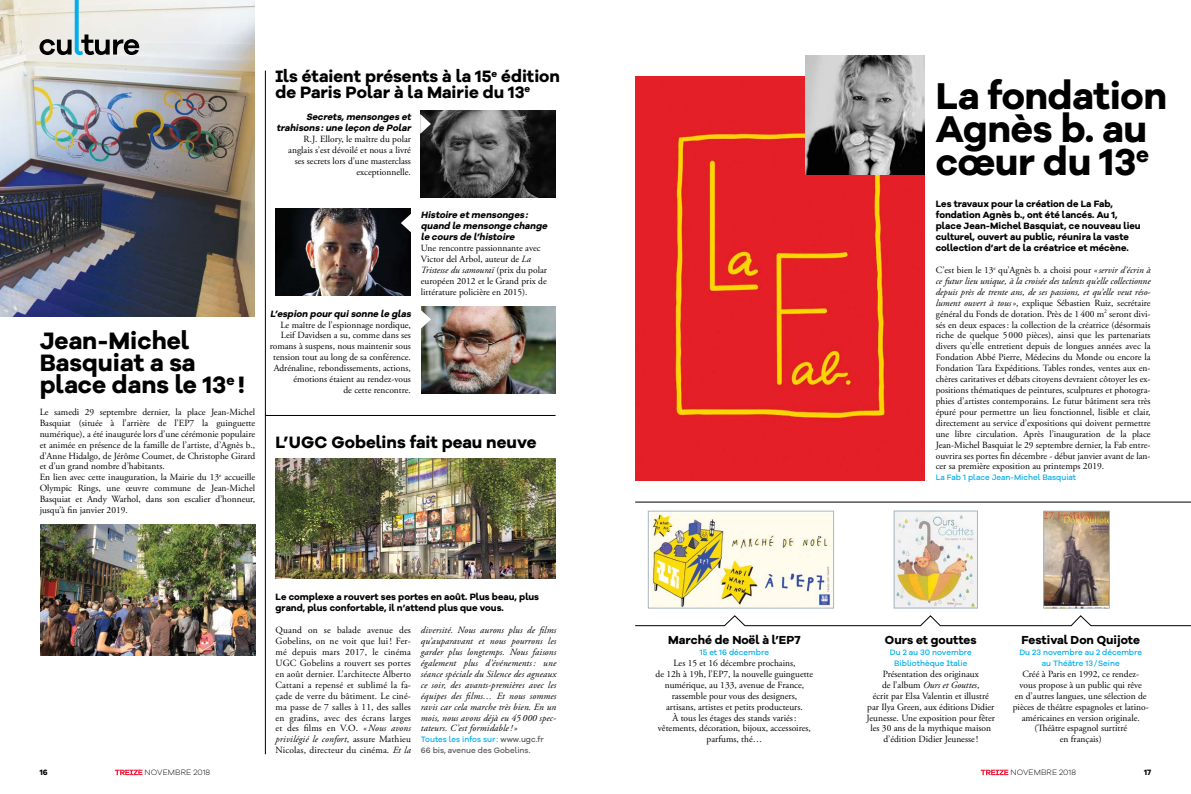
<style>
.page{position:relative;width:1191px;height:794px;background:#fff}
.page>*{position:absolute;margin:0;border:0;box-sizing:border-box;transform-origin:0 0}
.t1{font:700 38.5px/32.7px "Galano Grotesque Alt";letter-spacing:-.01em;color:#000}
.t2{font:700 24.5px/21.8px "Galano Grotesque Alt";color:#000}
.t3{font:700 17px/15.5px "Galano Grotesque Alt";color:#000}
.t4{font:700 12px "Galano Grotesque Alt";color:#000}
.t5{font:9.4px/10.9px "Adobe Garamond Pro";color:#000;text-align:center}
.t6{font:italic 9.4px/10.9px "Adobe Garamond Pro";letter-spacing:.015em;color:#000;text-align:justify}
.t7{font:700 9.4px/10.9px "Galano Grotesque Alt";color:#000}
.t8{font:italic 700 9.4px/10.9px "Galano Grotesque Alt";color:#000;text-align:right}
.t9{font:500 8.1px/10.9px "Galano Grotesque Alt";color:#00aeef;text-align:center}
.t10{font:500 8.1px/10.9px "Galano Grotesque Alt";color:#58595b}
.t11{font:300 8px "Galano Grotesque Alt";letter-spacing:.01em;color:#000}
.t12{font:700 8px "Galano Grotesque Alt";color:#000}
.s1{font-style:italic}
.s2{color:#00aeef}
</style>
<div class="page">
<svg style="left:115px;top:769px;width:27px;height:6px"></svg>
<svg style="left:980px;top:769px;width:28px;height:6px"></svg>
<img style="left:421px;top:110px;width:134px;height:87px">
<img style="left:0;top:0;width:255px;height:316px">
<hr style="left:265px;top:71px;width:1px;height:683px;background:#000">
<img style="left:275px;top:209px;width:136px;height:87px">
<img style="left:421px;top:306px;width:134px;height:87px">
<svg style="left:420px;top:114px;width:11px;height:20px"></svg>
<svg style="left:421px;top:309px;width:10px;height:20px"></svg>
<svg style="left:401px;top:213px;width:10px;height:20px"></svg>
<svg style="left:40px;top:0;width:99px;height:55px;background:#c2c8c5"></svg>
<img style="left:40px;top:524px;width:215px;height:131px">
<hr style="left:265px;top:415px;width:290px;height:1px;background:#000">
<img style="left:275px;top:458px;width:280px;height:120px">
<img style="left:635px;top:76px;width:290px;height:404px">
<img style="left:805px;top:55px;width:120px;height:120px">
<img style="left:896px;top:513px;width:79px;height:93px">
<div style="left:894px;top:511px;width:83px;height:97px;border:1px solid #a8b6bf"></div>
<img style="left:1045px;top:513px;width:62px;height:93px">
<div style="left:1043px;top:511px;width:66px;height:97px;border:1px solid #a8b6bf"></div>
<hr style="left:635px;top:502px;width:556px;height:1px;background:#000">
<svg style="left:635px;top:615px;width:556px;height:11px"></svg>
<img style="left:650px;top:513px;width:181px;height:93px">
<div style="left:648px;top:511px;width:185px;height:97px;border:1px solid #a8b6bf"></div>
<h2 class="t2" style="left:40px;top:329px;width:207px">Jean-Michel<br>Basquiat a sa place dans le 13<sup>e</sup> !</h2>
<p class="t5" style="left:40px;top:407px;width:217px;text-align:left">Le samedi 29 septembre dernier, la place Jean-Michel Basquiat (située à l’arrière de l’EP7 la guinguette numérique), a été inaugurée lors d’une cérémonie populaire et animée en présence de la famille de l’artiste, d’Agnès b., d’Anne Hidalgo, de Jérôme Coumet, de Christophe Girard et d’un grand nombre d’habitants.<br>En lien avec cette inauguration, la Mairie du 13<sup>e</sup> accueille Olympic Rings, une œuvre commune de Jean-Michel Basquiat et Andy Warhol, dans son escalier d’honneur, jusqu’à fin janvier 2019.</p>
<h3 class="t3" style="left:275px;top:68px;width:286px">Ils étaient présents à la 15<sup>e</sup> édition de Paris Polar à la Mairie du 13<sup>e</sup></h3>
<p class="t8" style="left:276px;top:111px;width:138px">Secrets,mensonges et trahisons:une leçon de Polar</p>
<p class="t5" style="left:288px;top:134px;width:124px;text-align:right">R.J. Ellory, le maître du polar anglais s’est dévoilé et nous a livré ses secrets lors d’une masterclass exceptionnelle.</p>
<p class="t8" style="left:270px;top:308px;width:144px">L’espion pour quisonne le glas</p>
<p class="t5" style="left:270px;top:319px;width:143px;text-align:right">Le maître de l’espionnage nordique, Leif Davidsen a su, comme dans ses romans à suspens, nous maintenir sous tension tout au long de sa conférence.<br>Adrénaline, rebondissements, actions, émotions étaient au rendez-vous<br>de cette rencontre.</p>
<p class="t8" style="left:421px;top:209px;width:130px;text-align:left">Histoire et mensonges: quand le mensonge change le cours de l’histoire</p>
<p class="t5" style="left:421px;top:243px;width:128px;text-align:left">Une rencontre passionnante avec<br>Victor del Arbol, auteur de <span class="s1">La<br>Tristesse du samouraï</span> (prix du polar européen 2012 et le Grand prix de littérature policière en 2015).</p>
<h3 class="t3" style="left:276px;top:433px;width:27px">l’ugc</h3>
<h3 class="t3" style="left:331px;top:433px;width:207px">gobelins fait peau neuve</h3>
<p class="t7" style="left:275px;top:591px;width:265px">Le complexe a rouvert ses portes en août. Plus beau, plus grand, plus confortable, il n’attend plus que vous.</p>
<p class="t5" style="left:275px;top:625px;width:137px;text-align:justify">Quand on se balade avenue des Gobelins, on ne voit que lui ! Fer&shy;mé depuis mars 2017, le cinéma UGC Gobelins a rouvert ses portes en août dernier. L’architecte Alberto Cattani a repensé et sublimé la fa&shy;çade de verre du bâtiment. Le ciné&shy;ma passe de 7 salles à 11, des salles en gradins, avec des écrans larges et des films en V.O. <span class="s1">« Nous avons privilégié le confort</span>, assure Mathieu Nicolas, directeur du cinéma. <span class="s1">Et la</span></p>
<p class="t6" style="left:421px;top:625px;width:137px">diversité. Nous aurons plus de films qu’auparavant et nous pourrons les garder plus longtemps. Nous faisons également plus d’événements : une séance spéciale du Silence des agneaux ce soir, des avants-premières avec les équipes des films… Et nous sommes ravis car cela marche très bien. En un mois, nous avons déjà eu 45 000 spec&shy;tateurs. C’est formidable! »</p>
<p class="t10" style="left:421px;top:734px;width:124px"><span class="s2">Toutes les infos sur :</span> www.ugc.fr<br>66 bis, avenue des Gobelins.</p>
<h1 class="t1" style="left:935px;top:79px;width:233px">La fondation<br>Agnès b. au cœur du 13<sup>e</sup></h1>
<p class="t7" style="left:935px;top:198px;width:206px">Les travaux pour la création de La Fab, fondation Agnès b., ont été lancés. Au 1, place Jean-Michel Basquiat, ce nouveau lieu culturel, ouvert au public, réunira la vaste collection d’art de la créatrice et mécène.</p>
<p class="t5" style="left:935px;top:265px;width:216px;text-align:justify">C’est bien le 13<sup>e</sup> qu’Agnès b. a choisi pour <span class="s1">« servir d’écrin à ce futur lieu unique, à la croisée des talents qu’elle collectionne depuis près de trente ans, de ses passions, et qu’elle veut réso&shy;lument ouvert à tous »</span>, explique Sébastien Ruiz, secrétaire général du Fonds de dotation. Près de 1400 m<sup>2</sup> seront divi&shy;sés en deux espaces: la collection de la créatrice (désormais riche de quelque 5000 pièces), ainsi que les partenariats divers qu’elle entretient depuis de longues années avec la Fondation Abbé Pierre, Médecins du Monde ou encore la Fondation Tara Expéditions. Tables rondes, ventes aux en&shy;chères caritatives et débats citoyens devraient côtoyer les ex&shy;positions thématiques de peintures, sculptures et photogra&shy;phies d’artistes contemporains. Le futur bâtiment sera très épuré pour permettre un lieu fonctionnel, lisible et clair, directement au service d’expositions qui doivent permettre une libre circulation. Après l’inauguration de la place Jean-Michel Basquiat le 29 septembre dernier, la Fab entre&shy;ouvrira ses portes fin décembre - début janvier avant de lan&shy;cer sa première exposition au printemps 2019.</p>
<p class="t9" style="left:935px;top:472px;width:142px">La Fab 1 place Jean-Michel Basquiat</p>
<p class="t4" style="left:668px;top:632px;width:134px">Marché de Noël à l’EP7</p>
<p class="t9" style="left:700px;top:646px;width:71px">15 et 16 décembre</p>
<p class="t5" style="left:655px;top:658px;width:159px">Les 15 et 16 décembre prochains,<br>de 12h à 19h, l’EP7, la nouvelle guinguette numérique, au 133, avenue de France, rassemble pour vous des designers,<br>artisans, artistes et petits producteurs.<br>À tous les étages des stands variés: vêtements, décoration, bijoux, accessoires, parfums, thé…</p>
<p class="t4" style="left:885px;top:632px;width:93px">Ours et gouttes</p>
<p class="t9" style="left:889px;top:646px;width:83px">Du 2 au 30 novembre<br>Bibliothèque Italie</p>
<p class="t5" style="left:866px;top:669px;width:130px">Présentation des originaux<br>de l’album <span class="s1">Ours et Gouttes</span>,<br>écrit par Elsa Valentin et illustré par Ilya Green, aux éditions Didier<br>Jeunesse. Une exposition pour fêter les 30 ans de la mythique maison d’édition Didier Jeunesse!</p>
<p class="t4" style="left:1021px;top:632px;width:120px">Festival Don Quijote</p>
<p class="t9" style="left:1019px;top:646px;width:124px">Du 23 novembre au 2 décembre au Théâtre 13/Seine</p>
<p class="t5" style="left:1012px;top:669px;width:137px">Créé à Paris en 1992, ce rendez-<br>vous propose à un public qui rêve<br>en d’autres langues, une sélection de pièces de théâtre espagnoles et latino&shy;américaines en version originale. (Théâtre espagnol surtitré<br>en français)</p>
<p class="t12" style="left:40px;top:767px;width:9px">16</p>
<p class="t11" style="left:145px;top:767px;width:67px">NOVEMBRE 2018</p>
<p class="t11" style="left:1010px;top:767px;width:67px">NOVEMBRE 2018</p>
<p class="t12" style="left:1144px;top:767px;width:9px">17</p>
</div>
